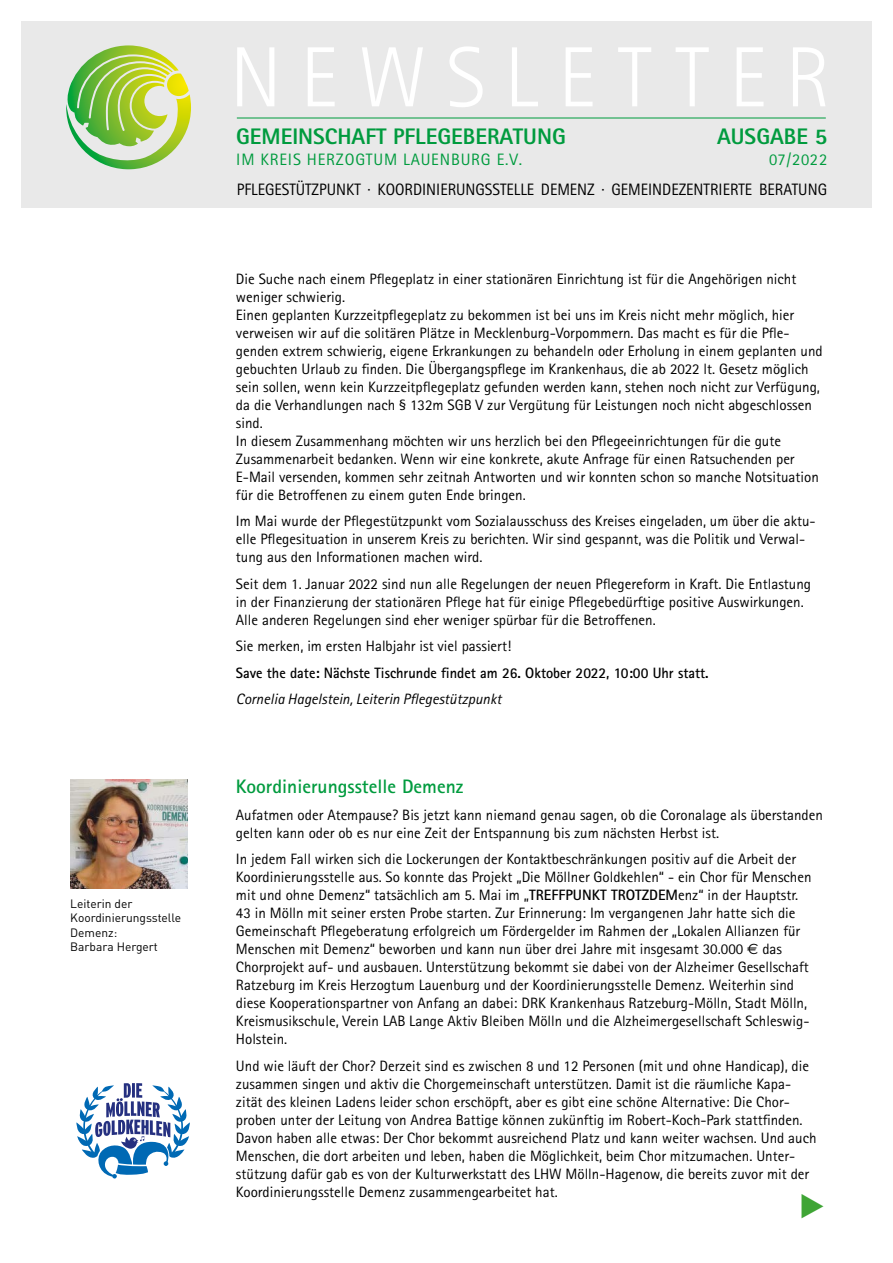
<style>
.page{position:relative;width:893px;height:1263px;background:#fff}
.page>*{position:absolute;margin:0;border:0;box-sizing:border-box;transform-origin:0 0}
.t1{font:300 85.5px "Rotis Sans Serif";letter-spacing:.235em;color:#fff}
.t2{font:31.5px "European Pi Three";color:#3fa535}
.t3{font:800 22.5px "Rotis Sans Serif";color:#009b3e}
.t4{font:700 19.5px "Rotis Sans Serif";color:#009b3e}
.t5{font:16.5px "Rotis Sans Serif";color:#000;scale:.96 1}
.t6{font:16.5px "Rotis Sans Serif";letter-spacing:.05em;color:#009b3e}
.t7{font:15px/18px "Rotis Sans Serif";color:#000}
.t8{font:700 15px "Rotis Sans Serif";color:#000;scale:.96 1}
.t9{font:italic 15px "Rotis Sans Serif";color:#000}
.t10{font:12px/14.4px "DIN";color:#000}
.s1{font-weight:700}
.s2{font-family:"Euro Sans"}
</style>
<div class="page">
<div style="left:21px;top:21px;width:851px;height:187px;background:#e9e9e9"></div>
<svg style="left:66px;top:45px;width:125px;height:124px"></svg>
<hr style="left:237px;top:118px;width:589px;height:1px;background:#009b3e">
<img style="left:70px;top:779px;width:117px;height:109px">
<svg style="left:76px;top:1083px;width:114px;height:95px"></svg>
<p class="t10" style="left:70px;top:896px;width:112px">Leiterin der<br>Koordinierungsstelle<br>Demenz:<br>Barbara Hergert</p>
<h1 class="t1" style="left:230px;top:28px;width:603px">NEWSLETTER</h1>
<h3 class="t3" style="left:236px;top:122px;width:331px">GEMEINSCHAFT PFLEGEBERATUNG</h3>
<p class="t6" style="left:236px;top:150px;width:287px">IM KREIS HERZOGTUM LAUENBURG E.V.</p>
<h3 class="t3" style="left:717px;top:122px;width:112px">AUSGABE 5</h3>
<p class="t6" style="left:769px;top:150px;width:60px">07/2022</p>
<p class="t5" style="left:237px;top:180px;width:616px">PFLEGESTÜTZPUNKT · KOORDINIERUNGSSTELLE DEMENZ · GEMEINDEZENTRIERTE BERATUNG</p>
<p class="t7" style="left:236px;top:269px;width:588px">Die Suche nach einem Pflegeplatz in einer stationären Einrichtung ist für die Angehörigen nicht weniger schwierig.<br>Einen geplanten Kurzzeitpflegeplatz zu bekommen ist bei uns im Kreis nicht mehr möglich, hier verweisen wir auf die solitären Plätze in Mecklenburg-Vorpommern. Das macht es für die Pfle&shy;genden extrem schwierig, eigene Erkrankungen zu behandeln oder Erholung in einem geplanten und gebuchten Urlaub zu finden. Die Übergangspflege im Krankenhaus, die ab 2022 lt. Gesetz möglich sein sollen, wenn kein Kurzzeitpflegeplatz gefunden werden kann, stehen noch nicht zur Verfügung, da die Verhandlungen nach § 132m SGB V zur Vergütung für Leistungen noch nicht abgeschlossen sind.<br>In diesem Zusammenhang möchten wir uns herzlich bei den Pflegeeinrichtungen für die gute Zusammenarbeit bedanken. Wenn wir eine konkrete, akute Anfrage für einen Ratsuchenden per E-Mail versenden, kommen sehr zeitnah Antworten und wir konnten schon so manche Notsituation für die Betroffenen zu einem guten Ende bringen.</p>
<p class="t7" style="left:236px;top:512px;width:581px">Im Mai wurde der Pflegestützpunkt vom Sozialausschuss des Kreises eingeladen, um über die aktu&shy;elle Pflegesituation in unserem Kreis zu berichten. Wir sind gespannt, was die Politik und Verwal&shy;tung aus den Informationen machen wird.</p>
<p class="t7" style="left:236px;top:574px;width:577px">Seit dem 1. Januar 2022 sind nun alle Regelungen der neuen Pflegereform in Kraft. Die Entlastung in der Finanzierung der stationären Pflege hat für einige Pflegebedürftige positive Auswirkungen.<br>Alle anderen Regelungen sind eher weniger spürbar für die Betroffenen.</p>
<p class="t7" style="left:236px;top:637px;width:277px">Sie merken, im ersten Halbjahr ist viel passiert!</p>
<p class="t8" style="left:236px;top:663px;width:494px">Save the date: Nächste Tischrunde findet am 26. Oktober 2022, 10:00 Uhr statt.</p>
<p class="t9" style="left:236px;top:690px;width:267px">Cornelia Hagelstein, Leiterin Pflegestützpunkt</p>
<h3 class="t4" style="left:236px;top:774px;width:229px">Koordinierungsstelle Demenz</h3>
<p class="t7" style="left:236px;top:805px;width:588px">Aufatmen oder Atempause? Bis jetzt kann niemand genau sagen, ob die Coronalage als überstanden gelten kann oder ob es nur eine Zeit der Entspannung bis zum nächsten Herbst ist.</p>
<p class="t7" style="left:236px;top:850px;width:577px">In jedem Fall wirken sich die Lockerungen der Kontaktbeschränkungen positiv auf die Arbeit der Koordinierungsstelle aus. So konnte das Projekt „Die Möllner Goldkehlen“ - ein Chor für Menschen mit und ohne Demenz“ tatsächlich am 5. Mai im „<span class="s1">TREFFPUNKT TROTZDEM</span>enz“ in der Hauptstr.<br>43 in Mölln mit seiner ersten Probe starten. Zur Erinnerung: Im vergangenen Jahr hatte sich die Gemeinschaft Pflegeberatung erfolgreich um Fördergelder im Rahmen der „Lokalen Allianzen für Menschen mit Demenz“ beworben und kann nun über drei Jahre mit insgesamt 30.000 <span class="s2">€</span> das Chorprojekt auf- und ausbauen. Unterstützung bekommt sie dabei von der Alzheimer Gesellschaft Ratzeburg im Kreis Herzogtum Lauenburg und der Koordinierungsstelle Demenz. Weiterhin sind diese Kooperationspartner von Anfang an dabei: DRK Krankenhaus Ratzeburg-Mölln, Stadt Mölln, Kreismusikschule, Verein LAB Lange Aktiv Bleiben Mölln und die Alzheimergesellschaft Schleswig-Holstein.</p>
<p class="t7" style="left:236px;top:1056px;width:582px">Und wie läuft der Chor? Derzeit sind es zwischen 8 und 12 Personen (mit und ohne Handicap), die zusammen singen und aktiv die Chorgemeinschaft unterstützen. Damit ist die räumliche Kapa&shy;zität des kleinen Ladens leider schon erschöpft, aber es gibt eine schöne Alternative: Die Chor&shy;proben unter der Leitung von Andrea Battige können zukünftig im Robert-Koch-Park stattfinden.<br>Davon haben alle etwas: Der Chor bekommt ausreichend Platz und kann weiter wachsen. Und auch Menschen, die dort arbeiten und leben, haben die Möglichkeit, beim Chor mitzumachen. Unter&shy;stützung dafür gab es von der Kulturwerkstatt des LHW Mölln-Hagenow, die bereits zuvor mit der Koordinierungsstelle Demenz zusammengearbeitet hat.</p>
<h2 class="t2" style="left:799px;top:1186px;width:28px">E</h2>
</div>
